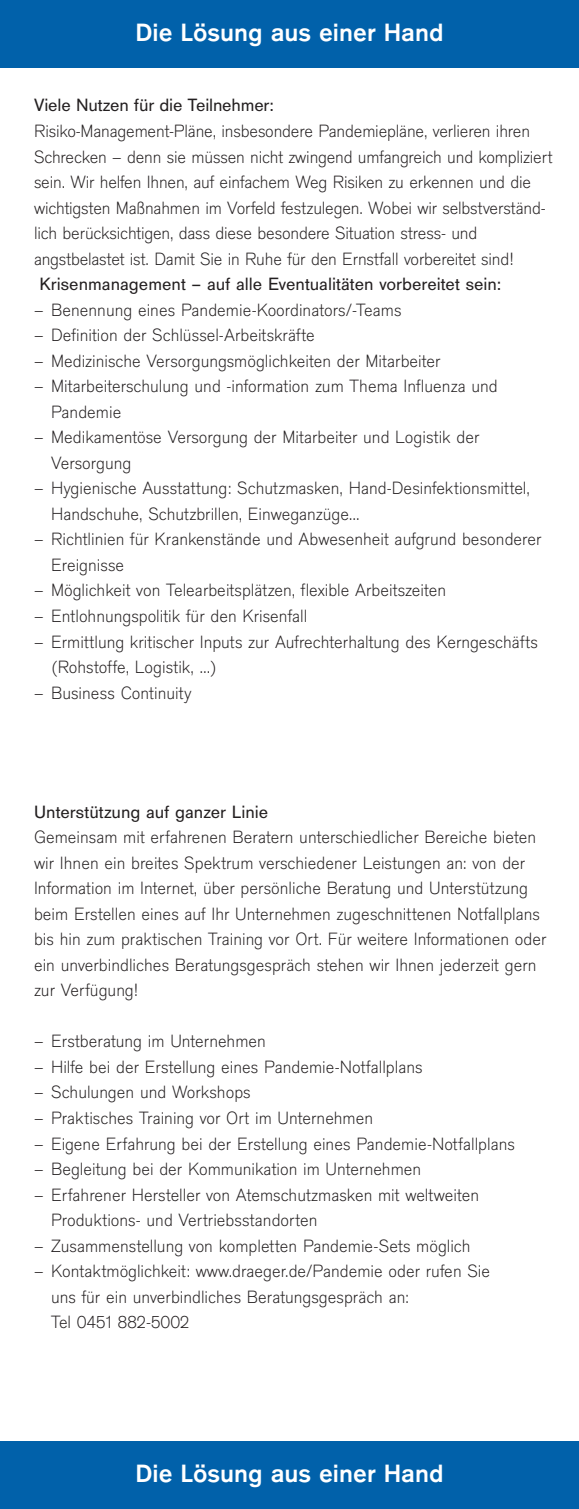
<style>
.page{position:relative;width:579px;height:1509px;background:#fff}
.page>*{position:absolute;margin:0;border:0;box-sizing:border-box;transform-origin:0 0}
.t1{font:700 26px "Draeger San";color:#fff}
.t2{font:300 18.4px/25.6px "Draeger San";color:#231f20}
.t3{font:18.4px "Draeger San";color:#231f20}
</style>
<div class="page">
<div style="left:0;top:0;width:578px;height:68px;background:#0161aa"></div>
<div style="left:0;top:1440px;width:578px;height:68px;background:#0161aa"></div>
<h1 class="t1" style="left:135px;top:23px;width:309px">Die Lösung aus einer Hand</h1>
<p class="t3" style="left:34px;top:99px;width:241px">Viele Nutzen für die Teilnehmer:</p>
<p class="t2" style="left:34px;top:120px;width:519px">Risiko-Management-Pläne, insbesondere Pandemiepläne, verlieren ihren Schrecken – denn sie müssen nicht zwingend umfangreich und kompliziert sein. Wir helfen Ihnen, auf einfachem Weg Risiken zu erkennen und die wichtigsten Maßnahmen im Vorfeld festzulegen. Wobei wir selbstverständ&shy;lich berücksichtigen, dass diese besondere Situation stress- und angstbelas tet ist. Damit Sie in Ruhe für den Ernstfall vorbereitet sind!</p>
<p class="t3" style="left:40px;top:278px;width:462px">Krisenmanagement – auf alle Eventualitäten vorbereitet sein:</p>
<p class="t2" style="left:34px;top:299px;width:369px">– Benennung eines Pandemie-Koordinators/-Teams</p>
<p class="t2" style="left:34px;top:324px;width:282px">– Definition der Schlüssel-Arbeitskräfte</p>
<p class="t2" style="left:34px;top:350px;width:408px">– Medizinische Versorgungsmöglichkeiten der Mitarbeiter</p>
<p class="t2" style="left:51px;top:375px;width:448px;text-indent:-17px">– Mitarbeiterschulung und -information zum Thema Influenza und<br>Pandemie</p>
<p class="t2" style="left:51px;top:426px;width:429px;text-indent:-17px">– Medikamentöse Versorgung der Mitarbeiter und Logistik der<br>Versorgung</p>
<p class="t2" style="left:51px;top:477px;width:480px;text-indent:-17px">– Hygienische Ausstattung: Schutzmasken, Hand-Desinfektionsmittel,<br>Handschuhe, Schutzbrillen, Einweganzüge…</p>
<p class="t2" style="left:51px;top:528px;width:491px;text-indent:-17px">– Richtlinien für Krankenstände und Abwesenheit aufgrund besonderer<br>Ereignisse</p>
<p class="t2" style="left:34px;top:579px;width:413px">– Möglichkeit von Telearbeitsplätzen, flexible Arbeitszeiten</p>
<p class="t2" style="left:34px;top:605px;width:275px">– Entlohnungspolitik für den Krisenfall</p>
<p class="t2" style="left:51px;top:630px;width:488px;text-indent:-17px">– Ermittlung kritischer Inputs zur Aufrechterhaltung des Kerngeschäfts (Rohstoffe, Logistik, …)</p>
<p class="t2" style="left:34px;top:681px;width:159px">– Business Continuity</p>
<p class="t3" style="left:34px;top:805px;width:235px">Unterstützung auf ganzer Linie</p>
<p class="t2" style="left:34px;top:826px;width:513px">Gemeinsam mit erfahrenen Beratern unterschiedlicher Bereiche bieten wir Ihnen ein breites Spektrum verschiedener Leistungen an: von der Information im Internet, über persönliche Beratung und Unterstützung beim Erstellen eines auf Ihr Unternehmen zugeschnittenen Notfallplans bis hin zum praktischen Training vor Ort. Für weitere Informationen oder ein unverbindliches Beratungsgespräch stehen wir Ihnen jederzeit gern zur Verfügung!</p>
<p class="t2" style="left:34px;top:1030px;width:233px">– Erstberatung im Unternehmen</p>
<p class="t2" style="left:34px;top:1055px;width:390px">– Hilfe bei der Erstellung eines Pandemie-Notfallplans</p>
<p class="t2" style="left:34px;top:1081px;width:218px">– Schulungen und Workshops</p>
<p class="t2" style="left:34px;top:1107px;width:340px">– Praktisches Training vor Ort im Unternehmen</p>
<p class="t2" style="left:34px;top:1132px;width:482px">– Eigene Erfahrung bei der Erstellung eines Pandemie-Notfallplans</p>
<p class="t2" style="left:34px;top:1158px;width:388px">– Begleitung bei der Kommunikation im Unternehmen</p>
<p class="t2" style="left:51px;top:1183px;width:429px;text-indent:-17px">– Erfahrener Hersteller von Atemschutzmasken mit weltweiten<br>Produktions- und Vertriebsstandorten</p>
<p class="t2" style="left:34px;top:1234px;width:437px">– Zusammenstellung von kompletten Pandemie-Sets möglich</p>
<p class="t2" style="left:51px;top:1260px;width:440px;text-indent:-17px">– Kontaktmöglichkeit: www.draeger.de/Pandemie oder rufen Sie uns für ein unverbindliches Beratungsgespräch an:<br>Tel 0451 882-5002</p>
<h1 class="t1" style="left:135px;top:1463px;width:309px">Die Lösung aus einer Hand</h1>
</div>
